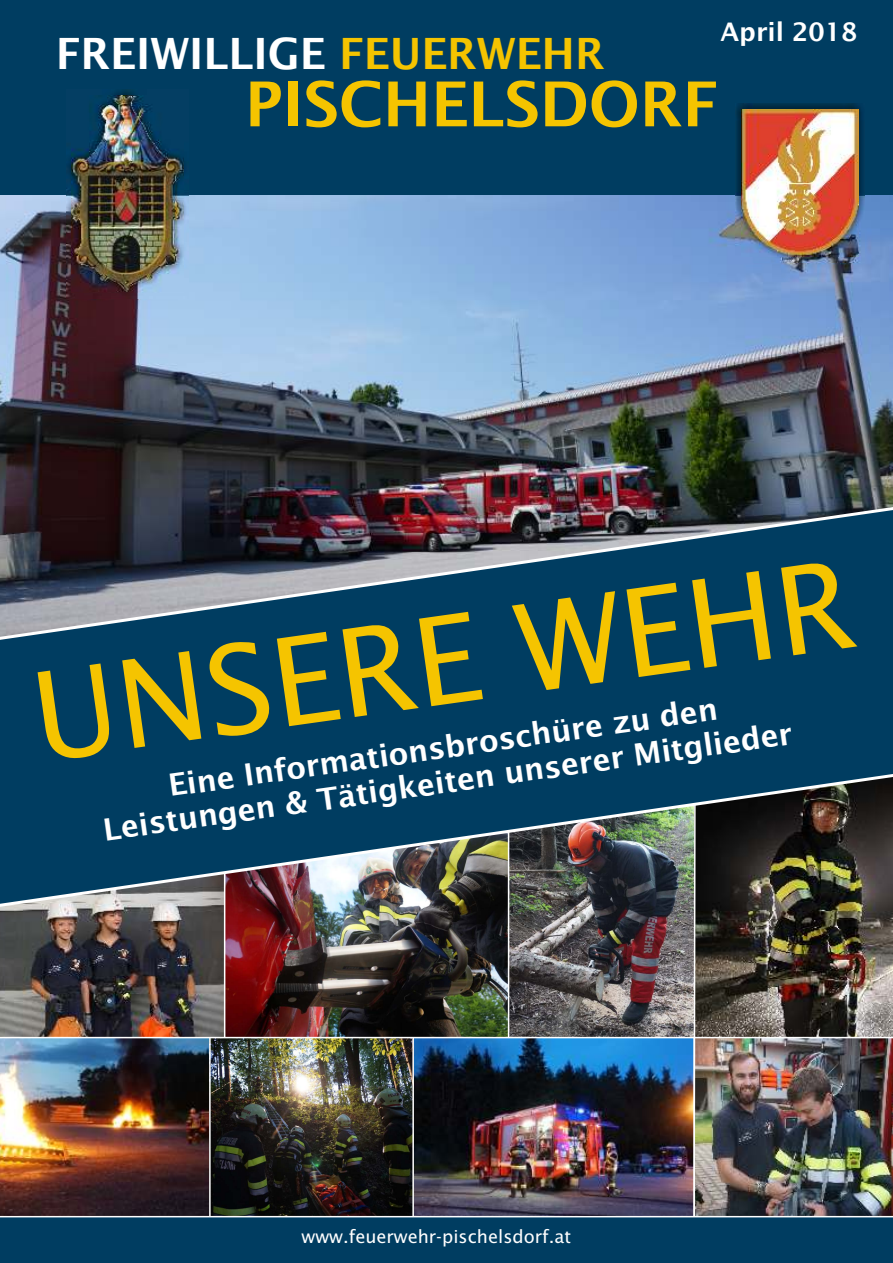
<style>
.page{position:relative;width:893px;height:1263px;background:#fff}
.page>*{position:absolute;margin:0;border:0;box-sizing:border-box;transform-origin:0 0}
.t1{font:122.25px "Lucida Sans";color:#f5c400}
.t2{font:61.95px "Lucida Sans";color:#f5c400}
.t3{font:42.9px "Lucida Sans";color:#fff}
.t4{font:30.6px "Lucida Sans";color:#fff}
.t5{font:25.5px "Lucida Sans";color:#fff}
.t6{font:18px "Lucida Sans";color:#fff}
.s1{color:#f5c400}
</style>
<div class="page">
<div style="left:0;top:1217px;width:893px;height:46px;background:#003d61"></div>
<img style="left:0;top:911px;width:224px;height:126px">
<img style="left:225px;top:911px;width:283px;height:126px">
<img style="left:509px;top:911px;width:184px;height:126px">
<img style="left:696px;top:911px;width:197px;height:305px">
<img style="left:0;top:1038px;width:693px;height:178px">
<hr style="left:0;top:1037px;width:893px;height:1px;background:#fff">
<svg style="left:693px;top:911px;width:3px;height:307px"></svg>
<hr style="left:0;top:1216px;width:893px;height:1px;background:#fff">
<hr style="left:209px;top:1037px;width:2px;height:180px;background:#fff">
<hr style="left:412px;top:1037px;width:2px;height:180px;background:#fff">
<hr style="left:693px;top:1037px;width:2px;height:180px;background:#fff">
<img style="left:0;top:195px;width:893px;height:308px">
<div style="left:0;top:0;width:893px;height:195px;background:#003d61"></div>
<img style="left:735px;top:104px;width:130px;height:159px">
<img style="left:741px;top:109px;width:118px;height:148px">
<img style="left:66px;top:90px;width:123px;height:208px">
<img style="left:72px;top:95px;width:111px;height:198px">
<img style="left:0;top:503px;width:893px;height:408px">
<svg style="left:188px;top:770px;width:7px;height:23px"></svg>
<svg style="left:429px;top:741px;width:16px;height:19px"></svg>
<svg style="left:308px;top:758px;width:12px;height:19px"></svg>
<svg style="left:121px;top:815px;width:44px;height:23px"></svg>
<svg style="left:218px;top:805px;width:19px;height:25px"></svg>
<svg style="left:436px;top:769px;width:57px;height:25px"></svg>
<svg style="left:545px;top:757px;width:33px;height:22px"></svg>
<svg style="left:761px;top:729px;width:17px;height:19px"></svg>
<div style="left:692px;top:570px;width:79px;height:98px;background:#003d61"></div>
<div style="left:122px;top:630px;width:219px;height:118px;background:#003d61"></div>
<p class="t5" style="left:720px;top:21px;width:138px">April 2018</p>
<h3 class="t3" style="left:56px;top:36px;width:550px">FREIWILLIGE <span class="s1">FEUERWEHR</span></h3>
<h2 class="t2" style="left:245px;top:79px;width:475px">PISCHELSDORF</h2>
<h1 class="t1" style="left:26px;top:668px;width:829px;rotate:-8deg">U S RE WE R</h1>
<p class="t4" style="left:167px;top:773px;width:556px;rotate:-8deg">E ne Info mation bros h r z den</p>
<p class="t4" style="left:513px;top:724px;width:138px;rotate:-8deg">cüe u</p>
<p class="t4" style="left:315px;top:787px;width:481px;rotate:-8deg">T t gke te un rer Mitglied r</p>
<p class="t4" style="left:102px;top:817px;width:279px;rotate:-8deg">L i tun en &amp; ä i</p>
<p class="t6" style="left:302px;top:1229px;width:271px">www.feuerwehr-pischelsdorf.at</p>
</div>
